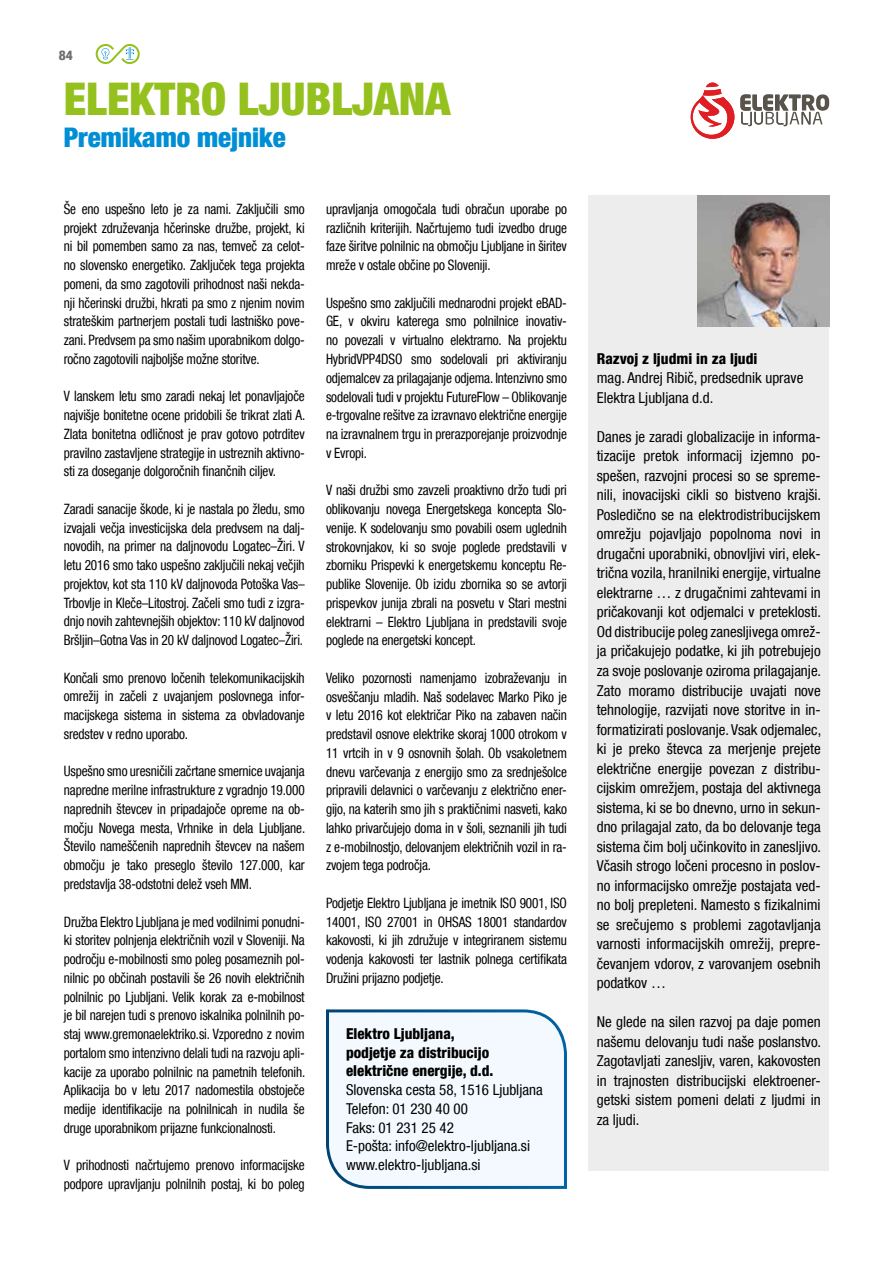
<style>
.page{position:relative;width:893px;height:1263px;background:#fff}
.page>*{position:absolute;margin:0;border:0;box-sizing:border-box;transform-origin:0 0}
.t1{font:900 condensed 45px "Helvetica Neue LT Com";color:#95c11f}
.t2{font:900 condensed 27px "Helvetica Neue LT Com";color:#008ed5}
.t3{font:condensed 15px/19.5px "Helvetica Neue LT Com";color:#000}
.t4{font:800 condensed 15px/18.8px "Helvetica Neue LT Com";color:#000}
.t5{font:condensed 14.25px/18.8px "Helvetica Neue LT Com";letter-spacing:-.01em;color:#000;text-align:justify;scale:.93 1}
.t6{font:800 condensed 13.5px "Helvetica Neue LT Com";color:#706f6f}
</style>
<div class="page">
<div style="left:588px;top:195px;width:241px;height:975px;background:#ededed"></div>
<img style="left:698px;top:195px;width:131px;height:131px">
<svg style="left:740px;top:94px;width:89px;height:32px"></svg>
<svg style="left:691px;top:82px;width:43px;height:57px"></svg>
<svg style="left:326px;top:1009px;width:241px;height:180px"></svg>
<svg style="left:96px;top:44px;width:44px;height:20px"></svg>
<p class="t6" style="left:59px;top:46px;width:16px">84</p>
<h1 class="t1" style="left:64px;top:72px;width:388px">ELEKTRO LJUBLJANA</h1>
<h2 class="t2" style="left:64px;top:121px;width:223px">Premikamo mejnike</h2>
<p class="t5" style="left:64px;top:199px;width:261px">Še eno uspešno leto je za nami. Zaključili smo projekt združevanja hčerinske družbe, projekt, ki ni bil pomemben samo za nas, temveč za celot&shy;no slovensko energetiko. Zaključek tega projekta pomeni, da smo zagotovili prihodnost naši nekda&shy;nji hčerinski družbi, hkrati pa smo z njenim novim strateškim partnerjem postali tudi lastniško pove&shy;zani. Predvsem pa smo našim uporabnikom dolgo&shy;ročno zagotovili najboljše možne storitve.</p>
<p class="t5" style="left:64px;top:387px;width:261px">V lanskem letu smo zaradi nekaj let ponavljajoče najvišje bonitetne ocene pridobili še trikrat zlati A.<br>Zlata bonitetna odličnost je prav gotovo potrditev pravilno zastavljene strategije in ustreznih aktivno&shy;sti za doseganje dolgoročnih finančnih ciljev.</p>
<p class="t5" style="left:64px;top:499px;width:261px">Zaradi sanacije škode, ki je nastala po žledu, smo izvajali večja investicijska dela predvsem na dalj&shy;novodih, na primer na daljnovodu Logatec–Žiri. V letu 2016 smo tako uspešno zaključili nekaj večjih projektov, kot sta 110 kV daljnovoda Potoška Vas– Trbovlje in Kleče–Litostroj. Začeli smo tudi z izgra&shy;dnjo novih zahtevnejših objektov: 110 kV daljnovod Bršljin–Gotna Vas in 20 kV daljnovod Logatec–Žiri.</p>
<p class="t5" style="left:64px;top:668px;width:261px">Končali smo prenovo ločenih telekomunikacijskih omrežij in začeli z uvajanjem poslovnega infor&shy;macijskega sistema in sistema za obvladovanje sredstev v redno uporabo.</p>
<p class="t5" style="left:64px;top:762px;width:261px">Uspešno smo uresničili začrtane smernice uvajanja napredne merilne infrastrukture z vgradnjo 19.000 naprednih števcev in pripadajoče opreme na ob&shy;močju Novega mesta, Vrhnike in dela Ljubljane.<br>Število nameščenih naprednih števcev na našem območju je tako preseglo število 127.000, kar predstavlja 38-odstotni delež vseh MM.</p>
<p class="t5" style="left:64px;top:912px;width:261px">Družba Elektro Ljubljana je med vodilnimi ponudni&shy;ki storitev polnjenja električnih vozil v Sloveniji. Na področju e-mobilnosti smo poleg posameznih pol&shy;nilnic po občinah postavili še 26 novih električnih polnilnic po Ljubljani. Velik korak za e-mobilnost je bil narejen tudi s prenovo iskalnika polnilnih po&shy;staj www.gremonaelektriko.si. Vzporedno z novim portalom smo intenzivno delali tudi na razvoju apli&shy;kacije za uporabo polnilnic na pametnih telefonih.<br>Aplikacija bo v letu 2017 nadomestila obstoječe medije identifikacije na polnilnicah in nudila še druge uporabnikom prijazne funkcionalnosti.</p>
<p class="t5" style="left:64px;top:1156px;width:261px">V prihodnosti načrtujemo prenovo informacijske podpore upravljanju polnilnih postaj, ki bo poleg</p>
<p class="t5" style="left:326px;top:199px;width:261px">upravljanja omogočala tudi obračun uporabe po različnih kriterijih. Načrtujemo tudi izvedbo druge faze širitve polnilnic na območju Ljubljane in širitev mreže v ostale občine po Sloveniji.</p>
<p class="t5" style="left:326px;top:293px;width:261px">Uspešno smo zaključili mednarodni projekt eBAD-GE, v okviru katerega smo polnilnice inovativ&shy;no povezali v virtualno elektrarno. Na projektu HybridVPP4DSO smo sodelovali pri aktiviranju odjemalcev za prilagajanje odjema. Intenzivno smo sodelovali tudi v projektu FutureFlow – Oblikovanje e-trgovalne rešitve za izravnavo električne energije na izravnalnem trgu in prerazporejanje proizvodnje v Evropi.</p>
<p class="t5" style="left:326px;top:481px;width:261px">V naši družbi smo zavzeli proaktivno držo tudi pri oblikovanju novega Energetskega koncepta Slo&shy;venije. K sodelovanju smo povabili osem uglednih strokovnjakov, ki so svoje poglede predstavili v zborniku Prispevki k energetskemu konceptu Re&shy;publike Slovenije. Ob izidu zbornika so se avtorji prispevkov junija zbrali na posvetu v Stari mestni elektrarni – Elektro Ljubljana in predstavili svoje poglede na energetski koncept.</p>
<p class="t5" style="left:326px;top:668px;width:261px">Veliko pozornosti namenjamo izobraževanju in osveščanju mladih. Naš sodelavec Marko Piko je v letu 2016 kot električar Piko na zabaven način predstavil osnove elektrike skoraj 1000 otrokom v 11 vrtcih in v 9 osnovnih šolah. Ob vsakoletnem dnevu varčevanja z energijo smo za srednješolce pripravili delavnici o varčevanju z električno ener&shy;gijo, na katerih smo jih s praktičnimi nasveti, kako lahko privarčujejo doma in v šoli, seznanili jih tudi z e-mobilnostjo, delovanjem električnih vozil in ra&shy;zvojem tega področja.</p>
<p class="t5" style="left:326px;top:893px;width:261px">Podjetje Elektro Ljubljana je imetnik ISO 9001, ISO 14001, ISO 27001 in OHSAS 18001 standardov kakovosti, ki jih združuje v integriranem sistemu vodenja kakovosti ter lastnik polnega certifikata Družini prijazno podjetje.</p>
<p class="t4" style="left:346px;top:1024px;width:149px">Elektro Ljubljana, podjetje za distribucijo električne energije, d.d.</p>
<p class="t3" style="left:346px;top:1080px;width:198px;line-height:18.8px">Slovenska cesta 58, 1516 Ljubljana<br>Telefon: 01 230 40 00<br>Faks: 01 231 25 42<br>E-pošta: info@elektro-ljubljana.si www.elektro-ljubljana.si</p>
<p class="t4" style="left:597px;top:349px;width:162px">Razvoj z ljudmi in za ljudi</p>
<p class="t3" style="left:597px;top:368px;width:208px">mag. Andrej Ribič, predsednik uprave<br>Elektra Ljubljana d.d.</p>
<p class="t3" style="left:597px;top:427px;width:226px;text-align:justify">Danes je zaradi globalizacije in informa&shy;tizacije pretok informacij izjemno po&shy;spešen, razvojni procesi so se spreme&shy;nili, inovacijski cikli so bistveno krajši.<br>Posledično se na elektrodistribucijskem omrežju pojavljajo popolnoma novi in drugačni uporabniki, obnovljivi viri, elek&shy;trična vozila, hranilniki energije, virtualne elektrarne … z drugačnimi zahtevami in pričakovanji kot odjemalci v preteklosti.<br>Od distribucije poleg zanesljivega omrež&shy;ja pričakujejo podatke, ki jih potrebujejo za svoje poslovanje oziroma prilagajanje.<br>Zato moramo distribucije uvajati nove tehnologije, razvijati nove storitve in in&shy;formatizirati poslovanje. Vsak odjemalec, ki je preko števca za merjenje prejete električne energije povezan z distribu&shy;cijskim omrežjem, postaja del aktivnega sistema, ki se bo dnevno, urno in sekun&shy;dno prilagajal zato, da bo delovanje tega sistema čim bolj učinkovito in zanesljivo.<br>Včasih strogo ločeni procesno in poslov&shy;no informacijsko omrežje postajata ved&shy;no bolj prepleteni. Namesto s fizikalnimi se srečujemo s problemi zagotavljanja varnosti informacijskih omrežij, prepre&shy;čevanjem vdorov, z varovanjem osebnih podatkov …</p>
<p class="t3" style="left:597px;top:1012px;width:226px;text-align:justify">Ne glede na silen razvoj pa daje pomen našemu delovanju tudi naše poslanstvo.<br>Zagotavljati zanesljiv, varen, kakovosten in trajnosten distribucijski elektroener&shy;getski sistem pomeni delati z ljudmi in za ljudi.</p>
</div>
